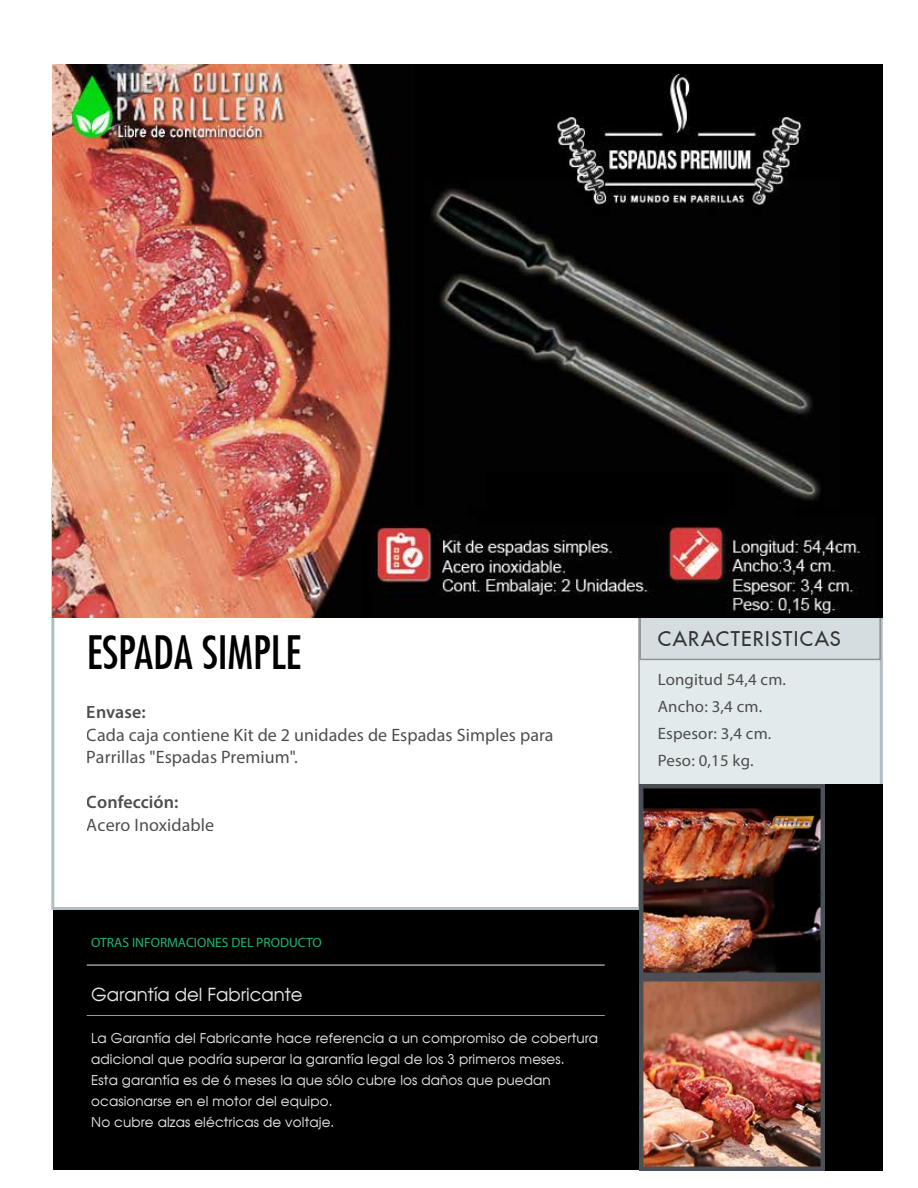
<style>
.page{position:relative;width:918px;height:1188px;background:#fff}
.page>*{position:absolute;margin:0;border:0;box-sizing:border-box;transform-origin:0 0}
.t1{font:45px "Fujiyama Plain";color:#000}
.t2{font:19.8px "Fujiyama 2 Plain";letter-spacing:.06em;color:#333}
.t3{font:18px/22.5px "Myriad Pro";letter-spacing:.005em;color:#000}
.t4{font:18px "Avalon Plain";color:#e6e6e6}
.t5{font:600 18px "Myriad Pro";letter-spacing:.005em;color:#000}
.t6{font:16.5px/27px "Myriad Pro";letter-spacing:.01em;color:#4d4d4d}
.t7{font:13.5px/21px "Avalon Plain";letter-spacing:.01em;color:#e6e6e6}
.t8{font:13.5px "Myriad Pro";color:#22b573}
</style>
<div class="page">
<div style="left:53px;top:909px;width:586px;height:261px;background:#000"></div>
<img style="left:53px;top:64px;width:830px;height:554px">
<svg style="left:638px;top:492px;width:241px;height:414px;background:#838182"></svg>
<div style="left:51px;top:488px;width:832px;height:422px;border:3px solid #b1bec4"></div>
<div style="left:639px;top:615px;width:242px;height:45px;background:#d3dadd;border:2px solid #808080"></div>
<div style="left:824px;top:784px;width:59px;height:386px;background:#000"></div>
<hr style="left:87px;top:964px;width:518px;height:2px;background:#999">
<hr style="left:87px;top:1015px;width:518px;height:1px;background:#999">
<img style="left:640px;top:784px;width:185px;height:386px">
<h1 class="t1" style="left:87px;top:624px;width:216px">ESPADA SIMPLE</h1>
<h3 class="t5" style="left:87px;top:701px;width:61px">Envase:</h3>
<h3 class="t3" style="left:87px;top:723px;width:468px">Cada caja contiene Kit de 2 unidades de Espadas Simples para<br>Parrillas "Espadas Premium".</h3>
<h3 class="t5" style="left:87px;top:791px;width:93px">Confección:</h3>
<h3 class="t3" style="left:87px;top:813px;width:129px">Acero Inoxidable</h3>
<p class="t8" style="left:91px;top:934px;width:232px">OTRAS INFORMACIONES DEL PRODUCTO</p>
<h3 class="t4" style="left:91px;top:983px;width:213px">Garantía del Fabricante</h3>
<p class="t7" style="left:91px;top:1028px;width:508px">La Garantía del Fabricante hace referencia a un compromiso de cobertura adicional que podría superar la garantía legal de los 3 primeros meses.<br>Esta garantía es de 6 meses la que sólo cubre los daños que puedan ocasionarse en el motor del equipo.<br>No cubre alzas eléctricas de voltaje.</p>
<h2 class="t2" style="left:658px;top:626px;width:185px">CARACTERISTICAS</h2>
<p class="t6" style="left:658px;top:666px;width:130px">Longitud 54,4 cm.<br>Ancho: 3,4 cm.<br>Espesor: 3,4 cm.<br>Peso: 0,15 kg.</p>
</div>
